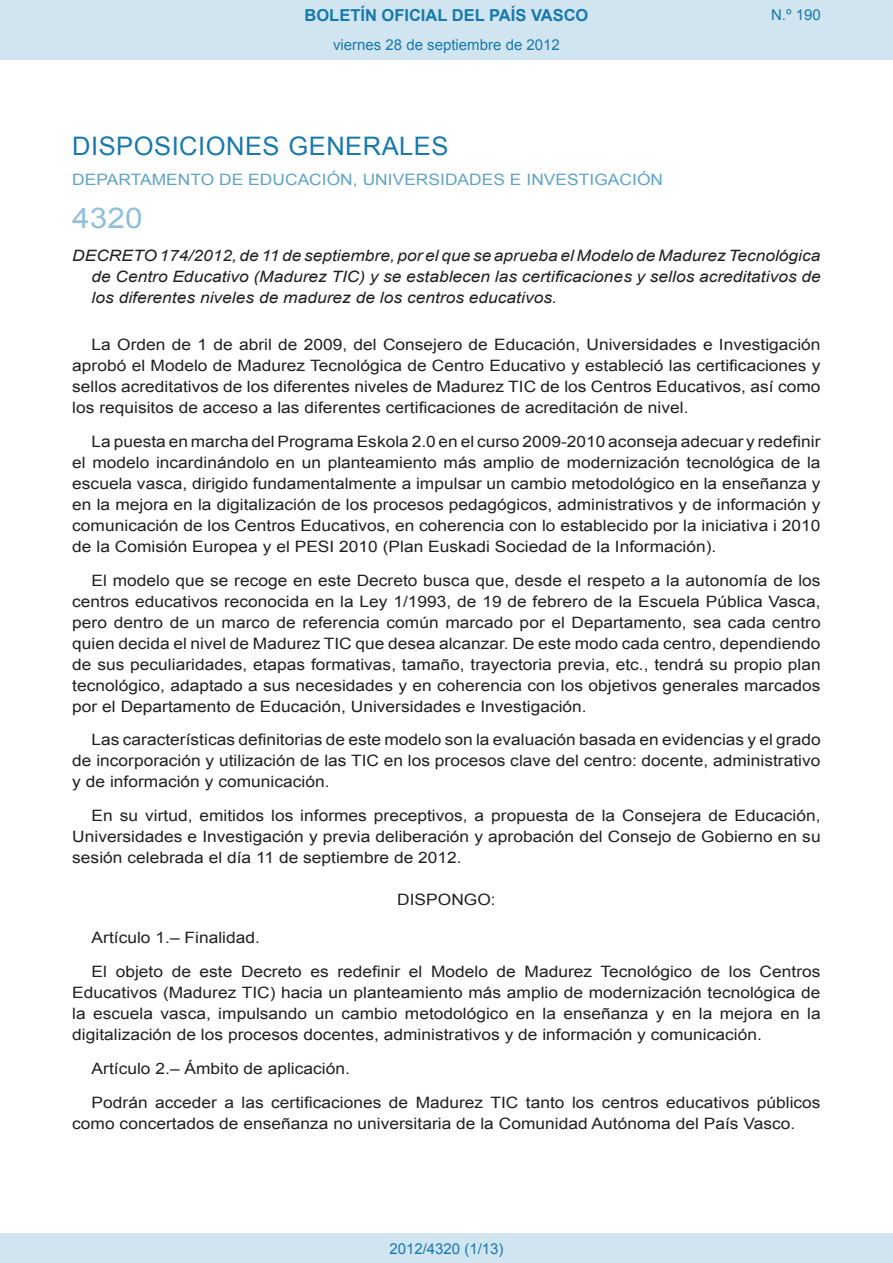
<style>
.page{position:relative;width:893px;height:1263px;background:#fff}
.page>*{position:absolute;margin:0;border:0;box-sizing:border-box;transform-origin:0 0}
.BOPVOrden{font:28.5px "Arial";color:#90c0db;scale:1.11 1}
.BOPVSeccion{font:25.5px "Arial";letter-spacing:.02em;color:#1879ad}
.t1{font:700 16.5px "Arial";color:#1879ad}
.BOPVDetalle{font:15.6px/21px "Arial";color:#231f20;text-align:justify;scale:1.11 1}
.BOPVTitulo{font:italic 15.6px/21px "Arial";color:#231f20;text-align:justify;scale:1.11 1}
.BOPVOrganismo{font:15.6px "Arial";letter-spacing:.005em;color:#5ea4ca;scale:1.11 1}
.BOPVClave{font:15.6px "Arial";color:#231f20;scale:1.11 1}
.Paginacion_Centro{font:15px "Arial";color:#1879ad}
</style>
<div class="page">
<div style="left:0;top:0;width:893px;height:60px;background:#d0e5f0"></div>
<div style="left:0;top:1233px;width:893px;height:30px;background:#d0e5f0"></div>
<p class="t1" style="left:305px;top:4px;width:285px">BOLETÍN OFICIAL DEL PAÍS VASCO</p>
<p class="Paginacion_Centro" style="left:333px;top:35px;width:228px">viernes 28 de septiembre de 2012</p>
<p class="Paginacion_Centro" style="left:771px;top:5px;width:51px">N.º 190</p>
<p class="BOPVSeccion" style="left:72px;top:129px;width:378px">DISPOSICIONES GENERALES</p>
<p class="BOPVOrganismo" style="left:72px;top:169px;width:534px">DEPARTAMENTO DE EDUCACIÓN, UNIVERSIDADES E INVESTIGACIÓN</p>
<p class="BOPVOrden" style="left:72px;top:199px;width:65px">4320</p>
<p class="BOPVTitulo" style="left:92px;top:246px;width:658px;text-indent:-19px">DECRETO 174/2012, de 11 de septiembre, por el que se aprueba el Modelo de Madurez Tecnológica de Centro Educativo (Madurez TIC) y se establecen las certificaciones y sellos acreditativos de los diferentes niveles de madurez de los centros educativos.</p>
<p class="BOPVDetalle" style="left:72px;top:334px;width:676px;text-indent:19px">La Orden de 1 de abril de 2009, del Consejero de Educación, Universidades e Investigación aprobó el Modelo de Madurez Tecnológica de Centro Educativo y estableció las certificaciones y sellos acreditativos de los diferentes niveles de Madurez TIC de los Centros Educativos, así como los requisitos de acceso a las diferentes certificaciones de acreditación de nivel.</p>
<p class="BOPVDetalle" style="left:72px;top:431px;width:676px;text-indent:19px">La puesta en marcha del Programa Eskola 2.0 en el curso 2009-2010 aconseja adecuar y redefinir el modelo incardinándolo en un planteamiento más amplio de modernización tecnológica de la escuela vasca, dirigido fundamentalmente a impulsar un cambio metodológico en la enseñanza y en la mejora en la digitalización de los procesos pedagógicos, administrativos y de información y comunicación de los Centros Educativos, en coherencia con lo establecido por la iniciativa i 2010 de la Comisión Europea y el PESI 2010 (Plan Euskadi Sociedad de la Información).</p>
<p class="BOPVDetalle" style="left:72px;top:570px;width:676px;text-indent:19px">El modelo que se recoge en este Decreto busca que, desde el respeto a la autonomía de los centros educativos reconocida en la Ley 1/1993, de 19 de febrero de la Escuela Pública Vasca, pero dentro de un marco de referencia común marcado por el Departamento, sea cada centro quien decida el nivel de Madurez TIC que desea alcanzar. De este modo cada centro, dependiendo de sus peculiaridades, etapas formativas, tamaño, trayectoria previa, etc., tendrá su propio plan tecnológico, adaptado a sus necesidades y en coherencia con los objetivos generales marcados por el Departamento de Educación, Universidades e Investigación.</p>
<p class="BOPVDetalle" style="left:72px;top:729px;width:676px;text-indent:19px">Las características definitorias de este modelo son la evaluación basada en evidencias y el grado de incorporación y utilización de las TIC en los procesos clave del centro: docente, administrativo y de información y comunicación.</p>
<p class="BOPVDetalle" style="left:72px;top:805px;width:676px;text-indent:19px">En su virtud, emitidos los informes preceptivos, a propuesta de la Consejera de Educación, Universidades e Investigación y previa deliberación y aprobación del Consejo de Gobierno en su sesión celebrada el día 11 de septiembre de 2012.</p>
<p class="BOPVClave" style="left:397px;top:890px;width:90px">DISPONGO:</p>
<p class="BOPVDetalle" style="left:92px;top:927px;width:153px">Artículo 1.– Finalidad.</p>
<p class="BOPVDetalle" style="left:72px;top:961px;width:676px;text-indent:19px">El objeto de este Decreto es redefinir el Modelo de Madurez Tecnológico de los Centros Educativos (Madurez TIC) hacia un planteamiento más amplio de modernización tecnológica de la escuela vasca, impulsando un cambio metodológico en la enseñanza y en la mejora en la digitalización de los procesos docentes, administrativos y de información y comunicación.</p>
<p class="BOPVDetalle" style="left:92px;top:1058px;width:234px">Artículo 2.– Ámbito de aplicación.</p>
<p class="BOPVDetalle" style="left:72px;top:1092px;width:676px;text-indent:19px">Podrán acceder a las certificaciones de Madurez TIC tanto los centros educativos públicos como concertados de enseñanza no universitaria de la Comunidad Autónoma del País Vasco.</p>
<p class="Paginacion_Centro" style="left:389px;top:1238px;width:116px">2012/4320 (1/13)</p>
</div>
